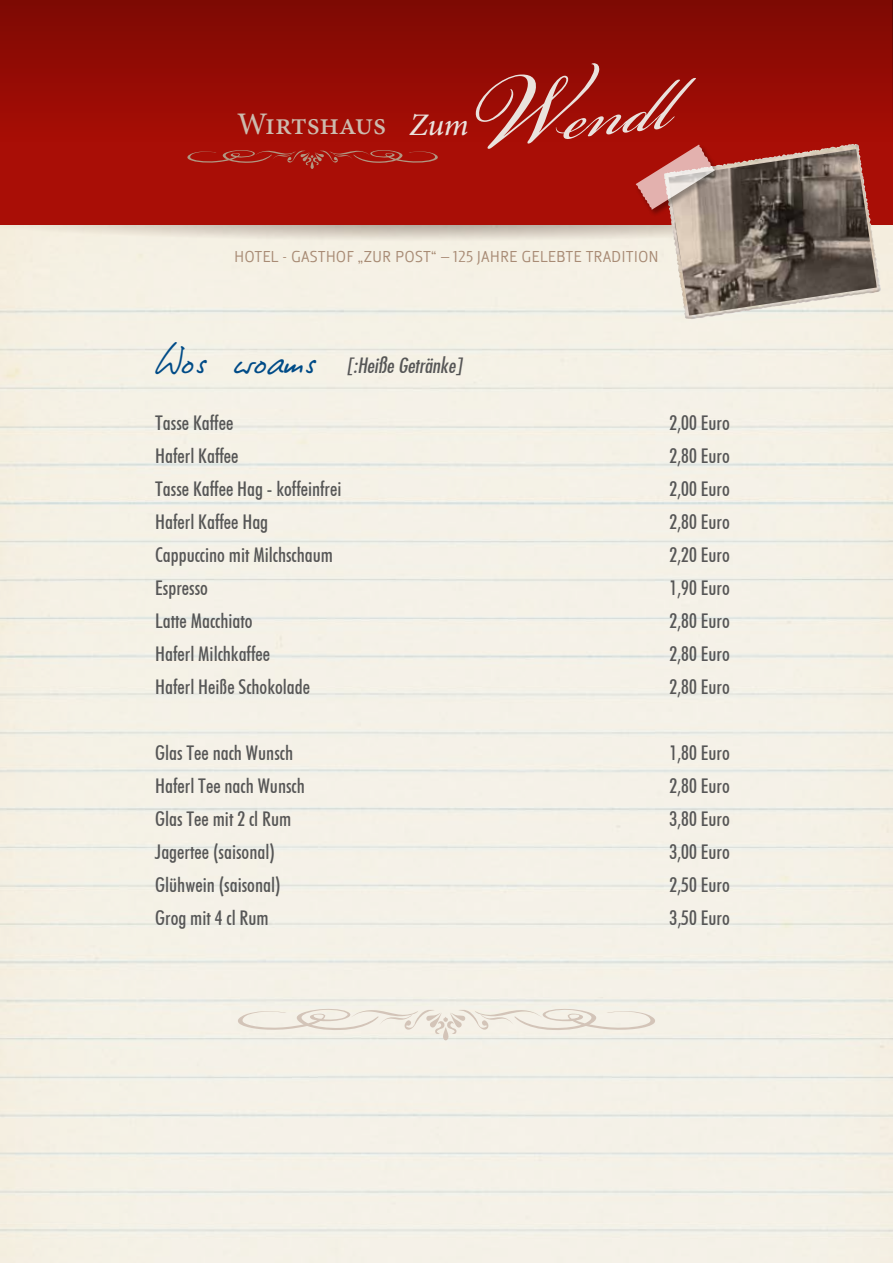
<style>
.page{position:relative;width:893px;height:1263px;background:#fff}
.page>*{position:absolute;margin:0;border:0;box-sizing:border-box;transform-origin:0 0}
.t1{font:italic 106.05px "Bickham Script Pro";color:#eae2dd}
.t2{font:500 31.5px "Minion Pro";letter-spacing:-.015em;color:#ccbbae}
.t3{font:500 condensed 20.25px "Futura BT";color:#565656}
.t4{font:20.25px "Futura Md Cn BT Italic";color:#565656}
.t5{font:16.5px "Globale";color:#a88b75}
.s1{font-size:162px}
.s2{font-style:italic;color:#eae2dd}
.s3{font-family:"PT Script Zephyr";font-size:42px;color:#004b87}
</style>
<div class="page">
<div style="left:0;top:0;width:893px;height:142px;background:linear-gradient(to bottom,#7d0a04,#a80d05)"></div>
<svg style="left:236px;top:1008px;width:421px;height:32px;background:#eee9e0"></svg>
<img style="left:721px;top:144px;width:130px;height:1px">
<img style="left:668px;top:241px;width:209px;height:74px">
<div style="left:634px;top:143px;width:87px;height:74px;background:#a90e06"></div>
<svg style="left:0;top:145px;width:893px;height:96px;background:#a83e36"></svg>
<h1 class="t1" style="left:454px;top:51px;width:211px;rotate:-6deg"><span class="s1">W</span>endl</h1>
<h2 class="t2" style="left:237px;top:103px;width:233px">Wirtshaus <span class="s2">Zum</span></h2>
<p class="t5" style="left:234px;top:247px;width:426px">HOTEL - GASTH OF „ZUR POST“ – 125 JAH RE GELEBTE TRADITION</p>
<p class="t4" style="left:155px;top:352px;width:308px"><span class="s3">Wos woams</span> [:Heiße Getränke]</p>
<p class="t3" style="left:155px;top:410px;width:80px">Tasse Kaffee</p>
<p class="t3" style="left:669px;top:410px;width:62px">2,00 Euro</p>
<p class="t3" style="left:155px;top:443px;width:85px">Haferl Kaffee</p>
<p class="t3" style="left:669px;top:443px;width:62px">2,80 Euro</p>
<p class="t3" style="left:155px;top:476px;width:188px">Tasse Kaffee Hag - koffeinfrei</p>
<p class="t3" style="left:669px;top:476px;width:62px">2,00 Euro</p>
<p class="t3" style="left:155px;top:509px;width:114px">Haferl Kaffee Hag</p>
<p class="t3" style="left:669px;top:509px;width:62px">2,80 Euro</p>
<p class="t3" style="left:155px;top:542px;width:179px">Cappuccino mit Milchschaum</p>
<p class="t3" style="left:669px;top:542px;width:62px">2,20 Euro</p>
<p class="t3" style="left:155px;top:575px;width:54px">Espresso</p>
<p class="t3" style="left:669px;top:575px;width:62px">1,90 Euro</p>
<p class="t3" style="left:155px;top:608px;width:99px">Latte Macchiato</p>
<p class="t3" style="left:669px;top:608px;width:62px">2,80 Euro</p>
<p class="t3" style="left:155px;top:641px;width:116px">Haferl Milchkaffee</p>
<p class="t3" style="left:669px;top:641px;width:62px">2,80 Euro</p>
<p class="t3" style="left:155px;top:674px;width:156px">Haferl Heiße Schokolade</p>
<p class="t3" style="left:669px;top:674px;width:62px">2,80 Euro</p>
<p class="t3" style="left:155px;top:740px;width:139px">Glas Tee nach Wunsch</p>
<p class="t3" style="left:669px;top:740px;width:62px">1,80 Euro</p>
<p class="t3" style="left:155px;top:773px;width:151px">Haferl Tee nach Wunsch</p>
<p class="t3" style="left:669px;top:773px;width:62px">2,80 Euro</p>
<p class="t3" style="left:155px;top:806px;width:138px">Glas Tee mit 2 cl Rum</p>
<p class="t3" style="left:669px;top:806px;width:62px">3,80 Euro</p>
<p class="t3" style="left:155px;top:839px;width:121px">Jagertee (saisonal)</p>
<p class="t3" style="left:669px;top:839px;width:62px">3,00 Euro</p>
<p class="t3" style="left:155px;top:872px;width:127px">Glühwein (saisonal)</p>
<p class="t3" style="left:669px;top:872px;width:62px">2,50 Euro</p>
<p class="t3" style="left:155px;top:905px;width:115px">Grog mit 4 cl Rum</p>
<p class="t3" style="left:669px;top:905px;width:62px">3,50 Euro</p>
</div>
